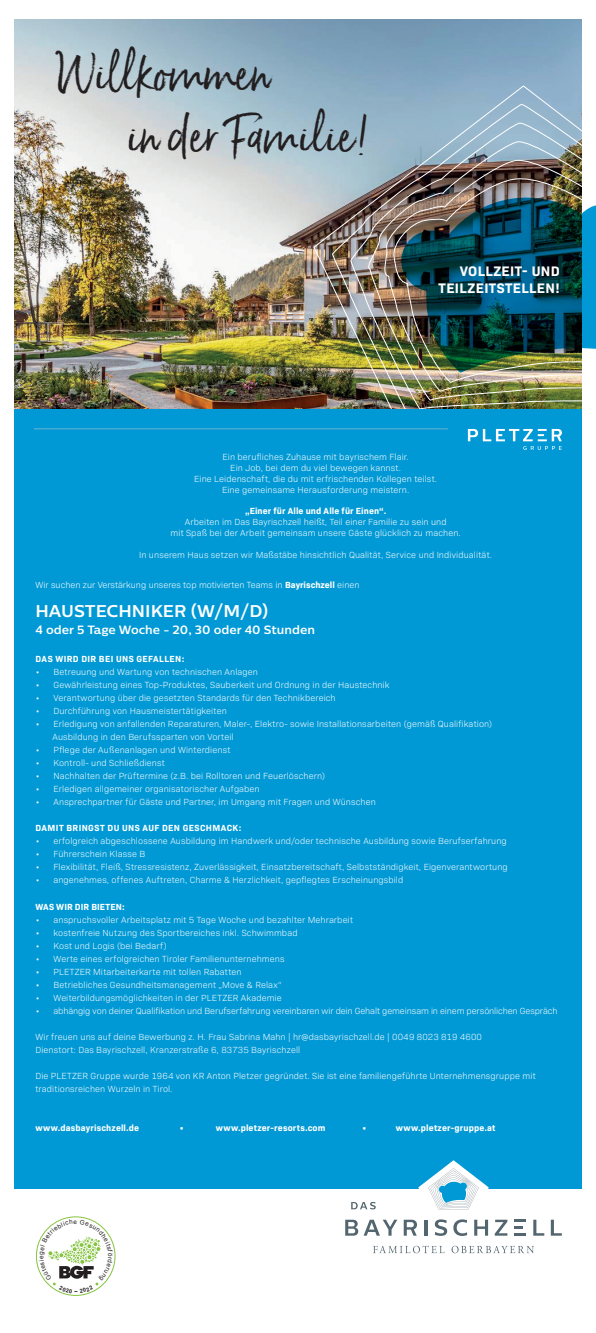
<style>
.page{position:relative;width:596px;height:1333px;background:#fff}
.page>*{position:absolute;margin:0;border:0;box-sizing:border-box;transform-origin:0 0}
.t1{font:46.4px/62.1px "Born Ready Upright";color:#231f20}
.t2{font:700 17px "Centrale Sans";color:#fff}
.t3{font:700 14px/17px "Bio Sans";letter-spacing:.03em;color:#fff;text-align:right}
.t4{font:700 12px "Centrale Sans";color:#fff}
.t5{font:300 9px/10.8px "Bio Sans";letter-spacing:.01em;color:#fff}
.t6{font:700 9px "Bio Sans";letter-spacing:.025em;color:#fff}
.t7{font:300 9px "Bio Sans";letter-spacing:-.01em;color:#fff}
.t8{font:6.3px "Arial";color:#231f20}
.t9{font:700 5.6px "Arial";color:#231f20}
.s1{font-weight:700}
</style>
<div class="page">
<img style="left:14px;top:19px;width:567px;height:390px">
<img style="left:313px;top:85px;width:269px;height:342px">
<img style="left:330px;top:104px;width:252px;height:314px">
<img style="left:347px;top:122px;width:235px;height:287px">
<img style="left:363px;top:140px;width:219px;height:261px">
<img style="left:380px;top:158px;width:202px;height:234px">
<img style="left:391px;top:176px;width:191px;height:207px">
<img style="left:400px;top:196px;width:195px;height:177px">
<div style="left:14px;top:409px;width:567px;height:779px;background:#0099d5"></div>
<svg style="left:345px;top:1219px;width:52px;height:16px"></svg>
<svg style="left:494px;top:1219px;width:13px;height:16px"></svg>
<svg style="left:533px;top:1219px;width:11px;height:16px"></svg>
<svg style="left:550px;top:1219px;width:11px;height:16px"></svg>
<svg style="left:351px;top:1202px;width:24px;height:7px"></svg>
<svg style="left:514px;top:1219px;width:12px;height:16px"></svg>
<svg style="left:403px;top:1160px;width:85px;height:75px"></svg>
<svg style="left:373px;top:1245px;width:71px;height:8px"></svg>
<svg style="left:451px;top:1245px;width:82px;height:8px"></svg>
<svg style="left:467px;top:429px;width:94px;height:21px"></svg>
<hr style="left:34px;top:427px;width:414px;height:3px;background:#231f20;opacity:.75">
<div style="left:36px;top:1216px;width:79px;height:79px;border:1px solid #84c440;border-radius:50%"></div>
<svg style="left:39px;top:1219px;width:74px;height:73px"></svg>
<h1 class="t1" style="left:129px;top:40px;width:244px;text-indent:-72px">Willkommen<br>in der Familie!</h1>
<h3 class="t3" style="left:438px;top:261px;width:123px">VOLLZEIT- UND<br>TEILZEITSTELLEN!</h3>
<p class="t5" style="left:194px;top:451px;width:244px;text-align:center">Ein berufliches Zuhause mit bayrischem Flair.<br>Ein Job, bei dem du viel bewegen kannst.<br>Eine Leidenschaft, die du mit erfrischenden Kollegen teilst.<br>Eine gemeinsame Herausforderung meistern.</p>
<p class="t6" style="left:245px;top:504px;width:143px">„Einer für Alle und Alle für Einen“.</p>
<p class="t5" style="left:170px;top:516px;width:292px;text-align:center">Arbeiten im Das Bayrischzell heißt, Teil einer Familie zu sein und<br>mit Spaß bei der Arbeit gemeinsam unsere Gäste glücklich zu machen.</p>
<p class="t5" style="left:139px;top:548px;width:354px">In unserem Haus setzen wir Maßstäbe hinsichtlich Qualität, Service und Individualität.</p>
<p class="t5" style="left:35px;top:578px;width:325px">Wir suchen zur Verstärkung unseres top motivierten Teams in <span class="s1">Bayrischzell</span> einen</p>
<h2 class="t2" style="left:35px;top:599px;width:234px">HAUSTECHNIKER (W/M/D)</h2>
<h3 class="t4" style="left:35px;top:622px;width:281px">4 oder 5 Tage Woche - 20, 30 oder 40 Stunden</h3>
<p class="t6" style="left:35px;top:652px;width:150px">DAS WIRD DIR BEI UNS GEFALLEN:</p>
<p class="t5" style="left:35px;top:666px;width:224px">• Betreuung und Wartung von technischen Anlagen</p>
<p class="t5" style="left:35px;top:679px;width:355px">• Gewährleistung eines Top-Produktes, Sauberkeit und Ordnung in der Haustechnik</p>
<p class="t5" style="left:35px;top:692px;width:301px">• Verantwortung über die gesetzten Standards für den Technikbereich</p>
<p class="t5" style="left:35px;top:705px;width:193px">• Durchführung von Hausmeistertätigkeiten</p>
<p class="t5" style="left:52px;top:717px;width:441px;line-height:13px;text-indent:-17px">• Erledigung von anfallenden Reparaturen, Maler-, Elektro- sowie Installationsarbeiten (gemäß Qualifikation)<br>Ausbildung in den Berufssparten von Vorteil</p>
<p class="t5" style="left:35px;top:744px;width:196px">• Pflege der Außenanlagen und Winterdienst</p>
<p class="t5" style="left:35px;top:757px;width:131px">• Kontroll- und Schließdienst</p>
<p class="t5" style="left:35px;top:770px;width:291px">• Nachhalten der Prüftermine (z.B. bei Rolltoren und Feuerlöschern)</p>
<p class="t5" style="left:35px;top:783px;width:225px">• Erledigen allgemeiner organisatorischer Aufgaben</p>
<p class="t5" style="left:35px;top:796px;width:341px">• Ansprechpartner für Gäste und Partner, im Umgang mit Fragen und Wünschen</p>
<p class="t6" style="left:35px;top:821px;width:207px">DAMIT BRINGST DU UNS AUF DEN GESCHMACK:</p>
<p class="t5" style="left:35px;top:835px;width:472px">• erfolgreich abgeschlossene Ausbildung im Handwerk und/oder technische Ausbildung sowie Berufserfahrung</p>
<p class="t5" style="left:35px;top:848px;width:111px">• Führerschein Klasse B</p>
<p class="t5" style="left:35px;top:861px;width:473px">• Flexibilität, Fleiß, Stressresistenz, Zuverlässigkeit, Einsatzbereitschaft, Selbstständigkeit, Eigenverantwortung</p>
<p class="t5" style="left:35px;top:874px;width:369px">• angenehmes, offenes Auftreten, Charme &amp; Herzlichkeit, gepflegtes Erscheinungsbild</p>
<p class="t6" style="left:35px;top:899px;width:91px">WAS WIR DIR BIETEN:</p>
<p class="t5" style="left:35px;top:913px;width:319px">• anspruchsvoller Arbeitsplatz mit 5 Tage Woche und bezahlter Mehrarbeit</p>
<p class="t5" style="left:35px;top:926px;width:263px">• kostenfreie Nutzung des Sportbereiches inkl. Schwimmbad</p>
<p class="t5" style="left:35px;top:939px;width:133px">• Kost und Logis (bei Bedarf)</p>
<p class="t5" style="left:35px;top:952px;width:250px">• Werte eines erfolgreichen Tiroler Familienunternehmens</p>
<p class="t5" style="left:35px;top:965px;width:207px">• PLETZER Mitarbeiterkarte mit tollen Rabatten</p>
<p class="t5" style="left:35px;top:978px;width:247px">• Betriebliches Gesundheitsmanagement „Move &amp; Relax“</p>
<p class="t5" style="left:35px;top:991px;width:247px">• Weiterbildungsmöglichkeiten in der PLETZER Akademie</p>
<p class="t7" style="left:35px;top:1003px;width:523px">• abhängig von deiner Qualifikation und Berufserfahrung vereinbaren wir dein Gehalt gemeinsam in einem persönlichen Gespräch</p>
<p class="t5" style="left:35px;top:1029px;width:448px;line-height:13px">Wir freuen uns auf deine Bewerbung z. H. Frau Sabrina Mahn | hr@dasbayrischzell.de | 0049 8023 819 4600<br>Dienstort: Das Bayrischzell, Kranzerstraße 6, 83735 Bayrischzell</p>
<p class="t5" style="left:35px;top:1068px;width:501px;line-height:13px">Die PLETZER Gruppe wurde 1964 von KR Anton Pletzer gegründet. Sie ist eine familiengeführte Unternehmensgruppe mit traditionsreichen Wurzeln in Tirol.</p>
<p class="t6" style="left:35px;top:1120px;width:105px">www.dasbayrischzell.de</p>
<p class="t6" style="left:179px;top:1120px;width:6px">•</p>
<p class="t6" style="left:215px;top:1120px;width:111px">www.pletzer-resorts.com</p>
<p class="t6" style="left:362px;top:1120px;width:6px">•</p>
<p class="t6" style="left:395px;top:1120px;width:101px">www.pletzer-gruppe.at</p>
<p class="t8" style="left:73px;top:1217px;width:5px">e</p>
<p class="t9" style="left:74px;top:1287px;width:5px">–</p>
</div>
